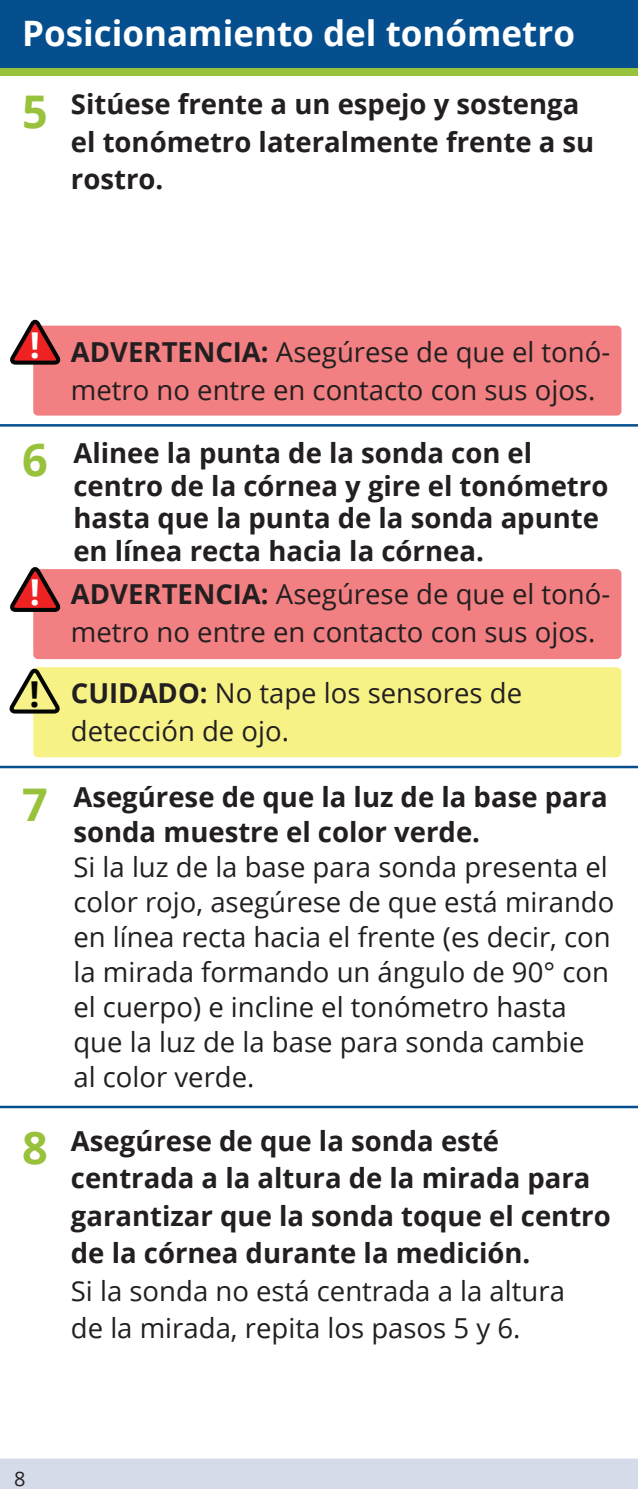
<style>
.page{position:relative;width:638px;height:1489px;background:#fff}
.page>*{position:absolute;margin:0;border:0;box-sizing:border-box;transform-origin:0 0}
.t1{font:700 45px "Open Sans";color:#98c13c}
.t2{font:700 35.75px "Open Sans";color:#fff}
.t3{font:700 35.75px "Open Sans";color:#050504}
.t4{font:700 35px "Open Sans";color:#fff}
.t5{font:27.5px/35px "Open Sans";color:#231f20}
.t6{font:700 27.5px/37.5px "Open Sans";color:#231f20}
.t7{font:20px "Open Sans";color:#231f20}
.s1{font-weight:700}
</style>
<div class="page">
<div style="left:0;top:1458px;width:638px;height:30px;background:#d6dbea"></div>
<div style="left:0;top:0;width:638px;height:68px;background:#064f8e"></div>
<div style="left:0;top:68px;width:638px;height:8px;background:#98c13c"></div>
<div style="left:33px;top:325px;width:588px;height:90px;background:#f27f81;border-radius:5px"></div>
<div style="left:33px;top:667px;width:588px;height:90px;background:#f6f286;border-radius:5px"></div>
<div style="left:33px;top:569px;width:588px;height:90px;background:#f27f81;border-radius:5px"></div>
<hr style="left:0;top:424px;width:638px;height:2px;background:#064f8e">
<hr style="left:0;top:765px;width:638px;height:3px;background:#064f8e">
<hr style="left:0;top:1105px;width:638px;height:3px;background:#064f8e">
<svg style="left:10px;top:319px;width:51px;height:46px"></svg>
<svg style="left:10px;top:567px;width:51px;height:45px"></svg>
<svg style="left:9px;top:667px;width:51px;height:47px"></svg>
<p class="t4" style="left:22px;top:9px;width:554px">Posicionamiento del tonómetro</p>
<h1 class="t1" style="left:22px;top:80px;width:27px">5</h1>
<p class="t6" style="left:71px;top:85px;width:525px">Sitúese frente a un espejo y sostenga el tonómetro lateralmente frente a su rostro.</p>
<h2 class="t2" style="left:30px;top:320px;width:12px">!</h2>
<p class="t5" style="left:71px;top:332px;width:541px;line-height:37.5px"><span class="s1">ADVERTENCIA:</span> Asegúrese de que el tonó&shy;metro no entre en contacto con sus ojos.</p>
<h1 class="t1" style="left:22px;top:428px;width:27px">6</h1>
<p class="t6" style="left:73px;top:436px;width:536px;line-height:32.5px">Alinee la punta de la sonda con el centro de la córnea y gire el tonómetro hasta que la punta de la sonda apunte en línea recta hacia la córnea.</p>
<h2 class="t2" style="left:30px;top:567px;width:12px">!</h2>
<p class="t5" style="left:71px;top:575px;width:541px;line-height:37.5px"><span class="s1">ADVERTENCIA:</span> Asegúrese de que el tonó&shy;metro no entre en contacto con sus ojos.</p>
<h2 class="t3" style="left:29px;top:668px;width:12px">!</h2>
<p class="t5" style="left:71px;top:673px;width:453px;line-height:37.5px"><span class="s1">CUIDADO:</span> No tape los sensores de detección de ojo.</p>
<h1 class="t1" style="left:22px;top:772px;width:27px">7</h1>
<p class="t6" style="left:73px;top:779px;width:536px;line-height:35px">Asegúrese de que la luz de la base para sonda muestre el color verde.</p>
<p class="t5" style="left:73px;top:849px;width:542px">Si la luz de la base para sonda presenta el color rojo, asegúrese de que está mirando en línea recta hacia el frente (es decir, con la mirada formando un ángulo de 90° con el cuerpo) e incline el tonómetro hasta que la luz de la base para sonda cambie<br>al color verde.</p>
<h1 class="t1" style="left:22px;top:1115px;width:27px">8</h1>
<p class="t6" style="left:71px;top:1121px;width:541px">Asegúrese de que la sonda esté centrada a la altura de la mirada para garantizar que la sonda toque el centro de la córnea durante la medición.</p>
<p class="t5" style="left:71px;top:1271px;width:495px;line-height:37.5px">Si la sonda no está centrada a la altura de la mirada, repita los pasos 5 y 6.</p>
<p class="t7" style="left:14px;top:1464px;width:13px">8</p>
</div>
